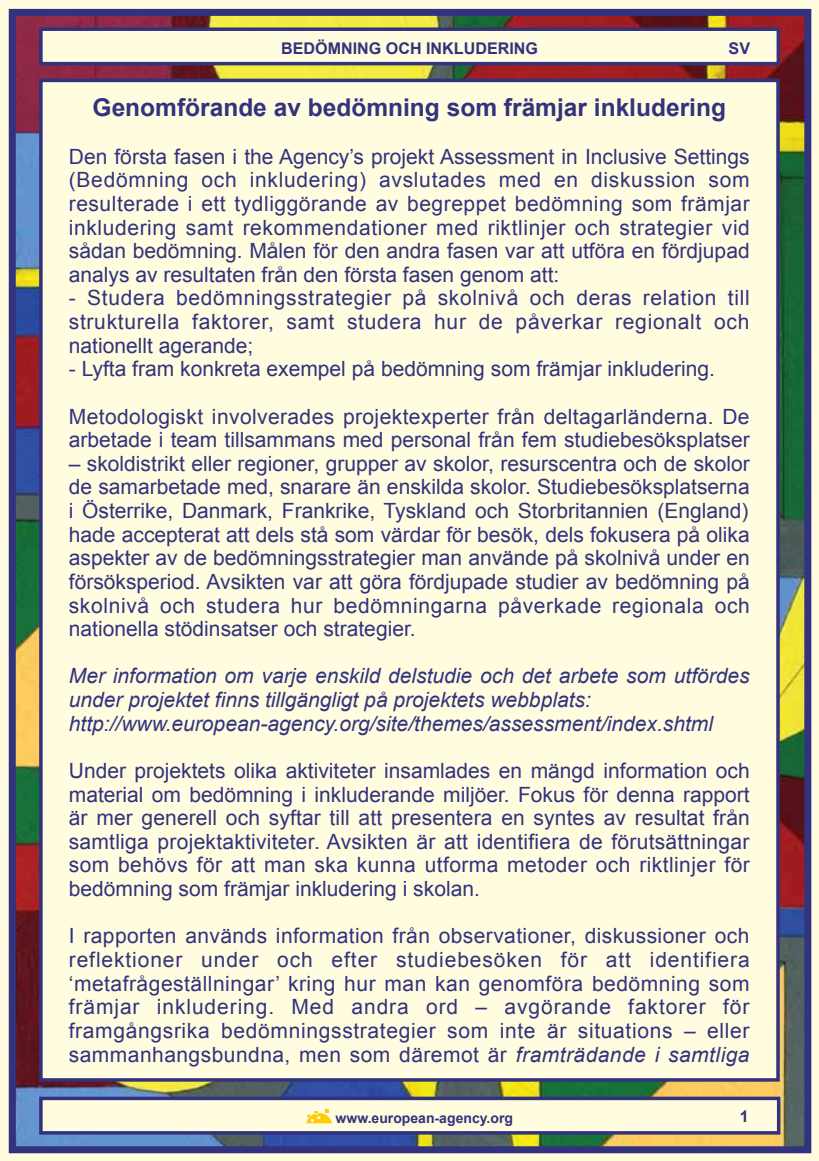
<style>
.page{position:relative;width:819px;height:1161px;background:#fff}
.page>*{position:absolute;margin:0;border:0;box-sizing:border-box;transform-origin:0 0}
.t1{font:700 24.5px "Arial";color:#32327f}
.t2{font:21px/23.6px "Arial";color:#32327f;text-align:justify}
.t3{font:italic 21px/23.6px "Arial";color:#32327f}
.t4{font:21px/23.6px "Arial";letter-spacing:.02em;color:#32327f}
.t5{font:700 16.1px "Arial";color:#32327f}
.t6{font:700 14px "Arial";color:#32327f}
.s1{font-style:italic}
</style>
<div class="page">
<img style="left:17px;top:17px;width:786px;height:1128px">
<div style="left:0;top:0;width:819px;height:12px;background:#fffcdf"></div>
<div style="left:807px;top:0;width:12px;height:1161px;background:#fffcdf"></div>
<div style="left:0;top:1150px;width:819px;height:11px;background:#fffcdf"></div>
<div style="left:0;top:0;width:12px;height:1161px;background:#fffcdf"></div>
<div style="left:9px;top:9px;width:802px;height:1144px;border:7px solid #32327f"></div>
<div style="left:39px;top:79px;width:740px;height:1002px;background:#fffcdf;border:4px solid #32327f"></div>
<div style="left:39px;top:1096px;width:741px;height:38px;background:#fffcdf;border:4px solid #32327f"></div>
<div style="left:39px;top:27px;width:741px;height:38px;background:#fffcdf;border:4px solid #32327f"></div>
<svg style="left:306px;top:1110px;width:26px;height:13px"></svg>
<p class="t5" style="left:281px;top:38px;width:258px">BEDÖMNING OCH INKLUDERING</p>
<p class="t5" style="left:728px;top:37px;width:23px">SV</p>
<p class="t1" style="left:93px;top:92px;width:635px">Genomförande av bedömning som främjar inkludering</p>
<p class="t2" style="left:69px;top:145px;width:682px">Den första fasen i the Agency’s projekt Assessment in Inclusive Settings (Bedömning och inkludering) avslutades med en diskussion som resulterade i ett tydliggörande av begreppet bedömning som främjar inkludering samt rekommendationer med riktlinjer och strategier vid sådan bedömning. Målen för den andra fasen var att utföra en fördjupad analys av resultaten från den första fasen genom att:</p>
<p class="t2" style="left:69px;top:286px;width:682px">- Studera bedömningsstrategier på skolnivå och deras relation till strukturella faktorer, samt studera hur de påverkar regionalt och nationellt agerande;</p>
<p class="t2" style="left:69px;top:357px;width:647px">- Lyfta fram konkreta exempel på bedömning som främjar inkludering.</p>
<p class="t4" style="left:69px;top:404px;width:682px">Metodologiskt involverades projektexperter från deltagarländerna. De arbetade i team tillsammans med personal från fem studiebesöksplatser</p>
<p class="t2" style="left:69px;top:452px;width:682px">– skoldistrikt eller regioner, grupper av skolor, resurscentra och de skolor de samarbetade med, snarare än enskilda skolor. Studiebesöksplatserna i Österrike, Danmark, Frankrike, Tyskland och Storbritannien (England) hade accepterat att dels stå som värdar för besök, dels fokusera på olika aspekter av de bedömningsstrategier man använde på skolnivå under en försöksperiod. Avsikten var att göra fördjupade studier av bedömning på skolnivå och studera hur bedömningarna påverkade regionala och nationella stödinsatser och strategier.</p>
<p class="t3" style="left:69px;top:664px;width:682px">Mer information om varje enskild delstudie och det arbete som utfördes under projektet finns tillgängligt på projektets webbplats: http://www.european-agency.org/site/themes/assessment/index.shtml</p>
<p class="t2" style="left:69px;top:759px;width:682px">Under projektets olika aktiviteter insamlades en mängd information och material om bedömning i inkluderande miljöer. Fokus för denna rapport är mer generell och syftar till att presentera en syntes av resultat från samtliga projektaktiviteter. Avsikten är att identifiera de förutsättningar som behövs för att man ska kunna utforma metoder och riktlinjer för bedömning som främjar inkludering i skolan.</p>
<p class="t2" style="left:69px;top:924px;width:682px">I rapporten används information från observationer, diskussioner och reflektioner under och efter studiebesöken för att identifiera ‘metafrågeställningar’ kring hur man kan genomföra bedömning som främjar inkludering. Med andra ord – avgörande faktorer för framgångsrika bedömningsstrategier som inte är situations – eller sammanhangsbundna, men som däremot är <span class="s1">framträdande i samtliga</span></p>
<p class="t6" style="left:335px;top:1109px;width:179px">www.european-agency.org</p>
<p class="t5" style="left:739px;top:1106px;width:10px">1</p>
</div>
